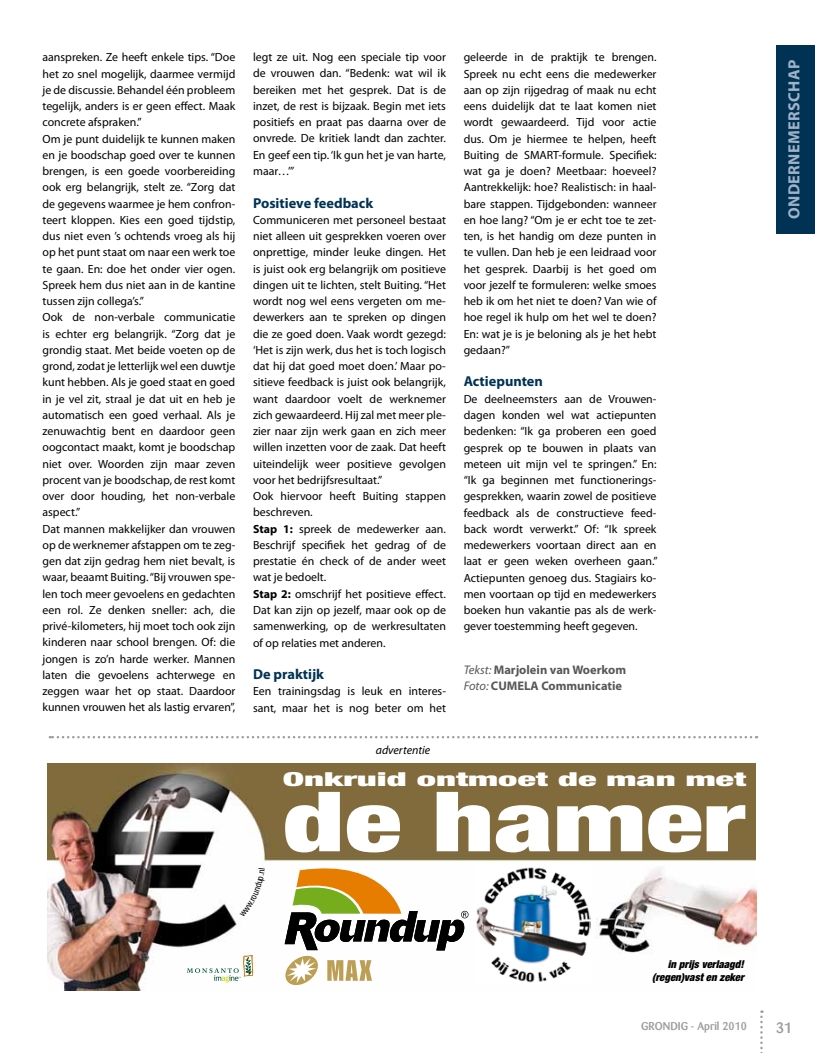
<style>
.page{position:relative;width:815px;height:1053px;background:#fff}
.page>*{position:absolute;margin:0;border:0;box-sizing:border-box;transform-origin:0 0}
.t1{font:900 condensed 83.12px "Helvetica Neue";color:#fff;scale:1.43 1}
.t2{font:900 condensed 19.25px "Helvetica Neue";color:#fff;scale:2 1}
.t3{font:700 16.25px "Myriad Pro";letter-spacing:.02em;color:#a0b2c6}
.t4{font:500 15px "Barmeno Pro";color:#9c9e9f}
.t5{font:700 14.38px "Myriad Pro";color:#003254}
.t6{font:700 12.5px/16.2px "Myriad Pro";color:#58585a}
.t7{font:11.88px/16.2px "Myriad Pro";color:#000}
.t8{font:italic 11.88px "Myriad Pro";color:#000}
.t9{font:500 11.25px "Barmeno Pro";color:#9c9e9f}
.t10{font:italic 900 condensed 10.75px/12.9px "Helvetica Neue";color:#000;text-align:right}
.s1{font-weight:700}
.s2{font-weight:400;font-style:italic}
</style>
<div class="page">
<img style="left:47px;top:763px;width:709px;height:226px">
<img style="left:590px;top:866px;width:166px;height:94px">
<svg style="left:285px;top:868px;width:184px;height:116px"></svg>
<svg style="left:187px;top:954px;width:66px;height:28px"></svg>
<img style="left:474px;top:865px;width:116px;height:119px">
<svg style="left:50px;top:736px;width:707px;height:2px"></svg>
<svg style="left:760px;top:1010px;width:3px;height:43px"></svg>
<div style="left:776px;top:45px;width:39px;height:189px;background:#003254"></div>
<svg style="left:240px;top:868px;width:25px;height:49px"></svg>
<p class="t7" style="left:43px;top:49px;width:194px">aanspreken. Ze heeft enkele tips. “Doe het zo snel mogelijk, daarmee vermijd je de discussie. Behandel één probleem tegelijk, anders is er geen effect. Maak concrete afspraken.”<br>Om je punt duidelijk te kunnen maken en je boodschap goed over te kunnen brengen, is een goede voorbereiding ook erg belangrijk, stelt ze. “Zorg dat de gegevens waarmee je hem confron&shy;teert kloppen. Kies een goed tijdstip, dus niet even ’s ochtends vroeg als hij op het punt staat om naar een werk toe te gaan. En: doe het onder vier ogen.<br>Spreek hem dus niet aan in de kantine tussen zijn collega’s.”<br>Ook de non-verbale communicatie is echter erg belangrijk. “Zorg dat je grondig staat. Met beide voeten op de grond, zodat je letterlijk wel een duwtje kunt hebben. Als je goed staat en goed in je vel zit, straal je dat uit en heb je automatisch een goed verhaal. Als je zenuwachtig bent en daardoor geen oogcontact maakt, komt je boodschap niet over. Woorden zijn maar zeven procent van je boodschap, de rest komt over door houding, het non-verbale aspect.”<br>Dat mannen makkelijker dan vrouwen op de werknemer afstappen om te zeg&shy;gen dat zijn gedrag hem niet bevalt, is waar, beaamt Buiting. “Bij vrouwen spe&shy;len toch meer gevoelens en gedachten een rol. Ze denken sneller: ach, die privé-kilometers, hij moet toch ook zijn kinderen naar school brengen. Of: die jongen is zo’n harde werker. Mannen laten die gevoelens achterwege en zeggen waar het op staat. Daardoor kunnen vrouwen het als lastig ervaren”,</p>
<p class="t7" style="left:253px;top:49px;width:194px;text-align:justify">legt ze uit. Nog een speciale tip voor de vrouwen dan. “Bedenk: wat wil ik bereiken met het gesprek. Dat is de inzet, de rest is bijzaak. Begin met iets positiefs en praat pas daarna over de onvrede. De kritiek landt dan zachter.<br>En geef een tip. ‘Ik gun het je van harte, maar…’”</p>
<p class="t5" style="left:253px;top:193px;width:122px">Positieve feedback</p>
<p class="t7" style="left:253px;top:211px;width:194px">Communiceren met personeel bestaat niet alleen uit gesprekken voeren over onprettige, minder leuke dingen. Het is juist ook erg belangrijk om positieve dingen uit te lichten, stelt Buiting. “Het wordt nog wel eens vergeten om me&shy;dewerkers aan te spreken op dingen die ze goed doen. Vaak wordt gezegd: ‘Het is zijn werk, dus het is toch logisch dat hij dat goed moet doen.’ Maar po&shy;sitieve feedback is juist ook belangrijk, want daardoor voelt de werknemer zich gewaardeerd. Hij zal met meer ple&shy;zier naar zijn werk gaan en zich meer willen inzetten voor de zaak. Dat heeft uiteindelijk weer positieve gevolgen voor het bedrijfsresultaat.”<br>Ook hiervoor heeft Buiting stappen beschreven.<br><span class="s1">Stap 1:</span> spreek de medewerker aan.<br>Beschrijf specifiek het gedrag of de prestatie én check of de ander weet wat je bedoelt.<br><span class="s1">Stap 2:</span> omschrijf het positieve effect.<br>Dat kan zijn op jezelf, maar ook op de samenwerking, op de werkresultaten of op relaties met anderen.</p>
<p class="t5" style="left:253px;top:665px;width:72px">De praktijk</p>
<p class="t7" style="left:253px;top:683px;width:194px">Een trainingsdag is leuk en interes&shy;sant, maar het is nog beter om het</p>
<p class="t8" style="left:376px;top:742px;width:56px">advertentie</p>
<p class="t7" style="left:464px;top:49px;width:194px;text-align:justify">geleerde in de praktijk te brengen.<br>Spreek nu echt eens die medewerker aan op zijn rijgedrag of maak nu echt eens duidelijk dat te laat komen niet wordt gewaardeerd. Tijd voor actie dus. Om je hiermee te helpen, heeft Buiting de SMART-formule. Specifiek: wat ga je doen? Meetbaar: hoeveel?<br>Aantrekkelijk: hoe? Realistisch: in haal&shy;bare stappen. Tijdgebonden: wanneer en hoe lang? “Om je er echt toe te zet&shy;ten, is het handig om deze punten in te vullen. Dan heb je een leidraad voor het gesprek. Daarbij is het goed om voor jezelf te formuleren: welke smoes heb ik om het niet te doen? Van wie of hoe regel ik hulp om het wel te doen?<br>En: wat je is je beloning als je het hebt gedaan?”</p>
<p class="t5" style="left:464px;top:372px;width:81px">Actiepunten</p>
<p class="t7" style="left:464px;top:390px;width:195px">De deelneemsters aan de Vrouwen&shy;dagen konden wel wat actiepunten bedenken: “Ik ga proberen een goed gesprek op te bouwen in plaats van meteen uit mijn vel te springen.” En: “Ik ga beginnen met functionerings&shy;gesprekken, waarin zowel de positieve feedback als de constructieve feed&shy;back wordt verwerkt.” Of: “Ik spreek medewerkers voortaan direct aan en laat er geen weken overheen gaan.” Actiepunten genoeg dus. Stagiairs ko&shy;men voortaan op tijd en medewerkers boeken hun vakantie pas als de werk&shy;gever toestemming heeft gegeven.</p>
<p class="t6" style="left:464px;top:661px;width:164px"><span class="s2">Tekst:</span> Marjolein van Woerkom<br><span class="s2">Foto:</span> CUMELA Communicatie</p>
<h2 class="t2" style="left:283px;top:767px;width:233px">Onkruid ontmoet de man met</h2>
<h1 class="t1" style="left:283px;top:770px;width:325px">de hamer</h1>
<h3 class="t3" style="left:783px;top:219px;width:160px;rotate:-90deg">ondernemerschap</h3>
<p class="t10" style="left:652px;top:957px;width:96px">in prijs verlaagd! (regen)vast en zeker</p>
<p class="t9" style="left:641px;top:1018px;width:107px">GRONDIG - April 2010</p>
<p class="t4" style="left:776px;top:1017px;width:18px">31</p>
</div>
